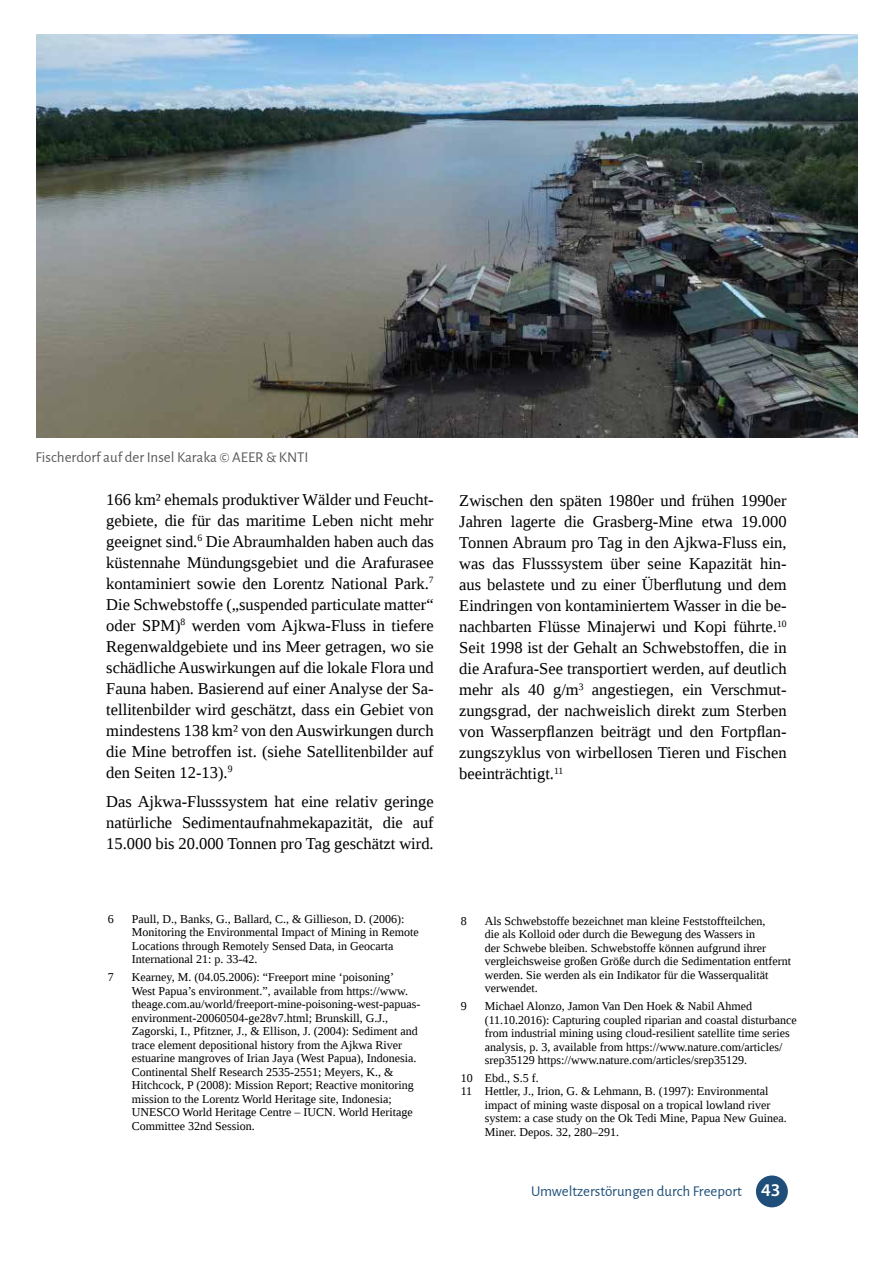
<style>
.page{position:relative;width:893px;height:1263px;background:#fff}
.page>*{position:absolute;margin:0;border:0;box-sizing:border-box;transform-origin:0 0}
.t1{font:16.5px/21px "Liberation Serif";color:#000;text-align:justify}
.t2{font:15px "Alegreya Sans";color:#58595b}
.t3{font:15px "Alegreya Sans";color:#1e4e79}
.t4{font:12px/13.5px "Liberation Serif";color:#000}
.s1{font-family:"Myriad Pro";font-weight:600;font-size:18px;color:#fff}
</style>
<div class="page">
<div style="left:756px;top:1175px;width:32px;height:32px;background:#1e4e79;border-radius:50%"></div>
<img style="left:36px;top:34px;width:822px;height:404px">
<p class="t2" style="left:35px;top:446px;width:275px">Fischerdorf auf der Insel Karaka © AEER &amp; KNTI</p>
<p class="t1" style="left:106px;top:489px;width:329px">166 km² ehemals produktiver Wälder und Feucht&shy;gebiete, die für das maritime Leben nicht mehr geeignet sind.<sup>6</sup> Die Abraumhalden haben auch das küstennahe Mündungsgebiet und die Arafurasee kontaminiert sowie den Lorentz National Park.<sup>7<br></sup>Die Schwebstoffe („suspended particulate matter“ oder SPM)<sup>8</sup> werden vom Ajkwa-Fluss in tiefere Regenwaldgebiete und ins Meer getragen, wo sie schädliche Auswirkungen auf die lokale Flora und Fauna haben. Basierend auf einer Analyse der Sa&shy;tellitenbilder wird geschätzt, dass ein Gebiet von mindestens 138 km² von den Auswirkungen durch die Mine betroffen ist. (siehe Satellitenbilder auf den Seiten 12-13).<sup>9</sup></p>
<h1 class="t1" style="left:106px;top:791px;width:329px">Das Ajkwa-Flusssystem hat eine relativ geringe natürliche Sedimentaufnahmekapazität, die auf 15.000 bis 20.000 Tonnen pro Tag geschätzt wird.</h1>
<p class="t4" style="left:108px;top:912px;width:7px">6</p>
<p class="t4" style="left:132px;top:912px;width:288px">Paull, D., Banks, G., Ballard, C., &amp; Gillieson, D. (2006):<br>Monitoring the Environmental Impact of Mining in Remote Locations through Remotely Sensed Data, in Geocarta International 21: p. 33-42.</p>
<p class="t4" style="left:108px;top:970px;width:7px">7</p>
<p class="t4" style="left:132px;top:970px;width:290px">Kearney, M. (04.05.2006): “Freeport mine ‘poisoning’ West Papua’s environment.”, available from https://www. theage.com.au/world/freeport-mine-poisoning-west-papuas&shy;environment-20060504-ge28v7.html; Brunskill, G.J., Zagorski, I., Pfitzner, J., &amp; Ellison, J. (2004): Sediment and trace element depositional history from the Ajkwa River estuarine mangroves of Irian Jaya (West Papua), Indonesia.<br>Continental Shelf Research 2535-2551; Meyers, K., &amp; Hitchcock, P (2008): Mission Report; Reactive monitoring mission to the Lorentz World Heritage site, Indonesia; UNESCO World Heritage Centre – IUCN. World Heritage Committee 32nd Session.</p>
<p class="t1" style="left:459px;top:490px;width:329px">Zwischen den späten 1980er und frühen 1990er Jahren lagerte die Grasberg-Mine etwa 19.000<br>Tonnen Abraum pro Tag in den Ajkwa-Fluss ein, was das Flusssystem über seine Kapazität hin&shy;aus belastete und zu einer Überflutung und dem Eindringen von kontaminiertem Wasser in die be&shy;nachbarten Flüsse Minajerwi und Kopi führte.<sup>10<br></sup>Seit 1998 ist der Gehalt an Schwebstoffen, die in die Arafura-See transportiert werden, auf deutlich mehr als 40 g/m<sup>3</sup> angestiegen, ein Verschmut&shy;zungsgrad, der nachweislich direkt zum Sterben von Wasserpflanzen beiträgt und den Fortpflan&shy;zungszyklus von wirbellosen Tieren und Fischen beeinträchtigt.<sup>11</sup></p>
<p class="t4" style="left:461px;top:914px;width:7px">8</p>
<p class="t4" style="left:485px;top:914px;width:308px">Als Schwebstoffe bezeichnet man kleine Feststoffteilchen,<br>die als Kolloid oder durch die Bewegung des Wassers in<br>der Schwebe bleiben. Schwebstoffe können aufgrund ihrer vergleichsweise großen Größe durch die Sedimentation entfernt werden. Sie werden als ein Indikator für die Wasserqualität verwendet.</p>
<p class="t4" style="left:461px;top:999px;width:7px">9</p>
<p class="t4" style="left:485px;top:999px;width:314px">Michael Alonzo, Jamon Van Den Hoek &amp; Nabil Ahmed (11.10.2016): Capturing coupled riparian and coastal disturbance from industrial mining using cloud-resilient satellite time series analysis, p. 3, available from https://www.nature.com/articles/ srep35129 https://www.nature.com/articles/srep35129.</p>
<p class="t4" style="left:461px;top:1071px;width:79px">10 Ebd., S.5 f.</p>
<p class="t4" style="left:461px;top:1084px;width:309px">11 Hettler, J., Irion, G. &amp; Lehmann, B. (1997): Environmental</p>
<p class="t4" style="left:485px;top:1098px;width:287px">impact of mining waste disposal on a tropical lowland river</p>
<p class="t4" style="left:485px;top:1111px;width:303px">system: a case study on the Ok Tedi Mine, Papua New Guinea.</p>
<p class="t4" style="left:485px;top:1125px;width:136px">Miner. Depos. 32, 280–291.</p>
<p class="t3" style="left:531px;top:1181px;width:251px">Umweltzerstörungen durch Freeport <span class="s1">43</span></p>
</div>
